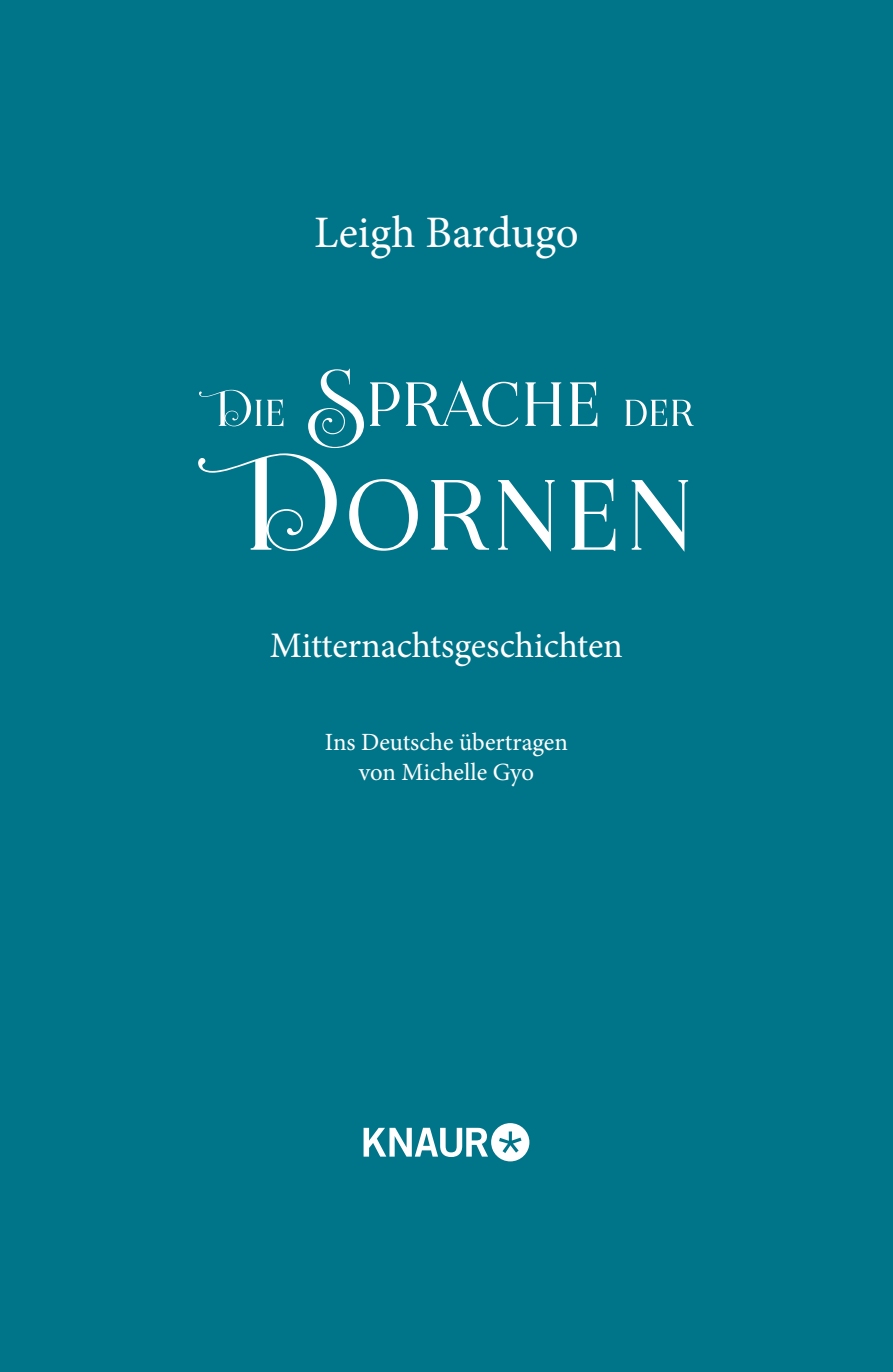
<style>
.page{position:relative;width:893px;height:1372px;background:#fff}
.page>*{position:absolute;margin:0;border:0;box-sizing:border-box;transform-origin:0 0}
.Nur-InDesign_seite-0{font:144px "LHF Encore";letter-spacing:.05em;color:#fff}
.Nur-InDesign_seite-0-2{font:90px "LHF Encore";letter-spacing:.02em;color:#fff}
.Nur-InDesign_seite-0-3{font:45px "Minion Pro";color:#fff}
.Nur-InDesign_seite-0-4{font:36px "Minion Pro";letter-spacing:-.005em;color:#fff}
.Nur-InDesign_seite-0-5{font:24.75px/29.7px "Minion Pro";letter-spacing:-.005em;color:#fff;text-align:center}
.s1{font-size:54px}
</style>
<div class="page">
<div style="left:0;top:0;width:893px;height:1371px;background:#007589"></div>
<svg style="left:364px;top:1123px;width:165px;height:38px"></svg>
<p class="Nur-InDesign_seite-0-3" style="left:314px;top:202px;width:266px">Leigh Bardugo</p>
<p class="Nur-InDesign_seite-0-2" style="left:200px;top:347px;width:495px"><span class="s1">Die</span> Sprache <span class="s1">der</span></p>
<p class="Nur-InDesign_seite-0" style="left:200px;top:423px;width:494px">Dornen</p>
<p class="Nur-InDesign_seite-0-4" style="left:270px;top:621px;width:354px">Mitternachtsgeschichten</p>
<p class="Nur-InDesign_seite-0-5" style="left:325px;top:727px;width:245px">Ins Deutsche übertragen von Michelle Gyo</p>
</div>
